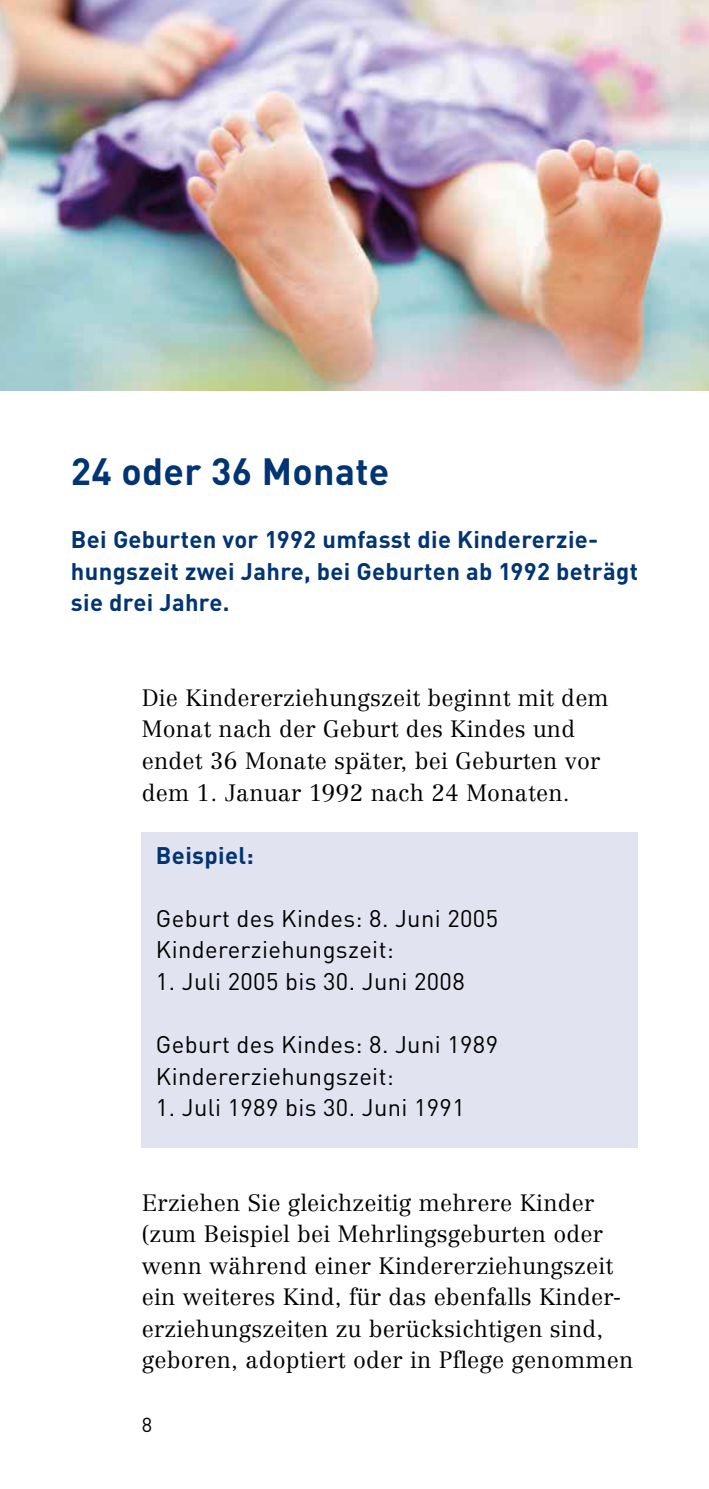
<style>
.page{position:relative;width:709px;height:1489px;background:#fff}
.page>*{position:absolute;margin:0;border:0;box-sizing:border-box;transform-origin:0 0}
.t1{font:700 37.5px "DIN";letter-spacing:.01em;color:#003472}
.t2{font:23.75px "DIN";letter-spacing:.015em;color:#000}
.t3{font:700 23.75px/31.5px "DIN";letter-spacing:.015em;color:#003472}
.t4{font:300 23.25px/31.5px "Centennial";letter-spacing:.01em;color:#000}
.t5{font:20px "DIN";color:#000}
</style>
<div class="page">
<div style="left:142px;top:832px;width:496px;height:315px;background:#e2e3f0"></div>
<img style="left:0;top:0;width:709px;height:390px">
<h2 class="t1" style="left:71px;top:447px;width:320px">24 oder 36 Monate</h2>
<p class="t3" style="left:71px;top:522px;width:568px">Bei Geburten vor 1992 umfasst die Kindererzie&shy;hungszeit zwei Jahre, bei Geburten ab 1992 beträgt sie drei Jahre.</p>
<p class="t4" style="left:142px;top:681px;width:468px">Die Kindererziehungszeit beginnt mit dem Monat nach der Geburt des Kindes und endet 36 Monate später, bei Geburten vor dem 1. Januar 1992 nach 24 Monaten.</p>
<h3 class="t3" style="left:156px;top:838px;width:99px">Beispiel:</h3>
<p class="t2" style="left:156px;top:903px;width:343px">Geburt des Kindes: 8. Juni 2005</p>
<p class="t2" style="left:156px;top:934px;width:239px">Kindererziehungszeit:</p>
<p class="t2" style="left:156px;top:966px;width:310px">1. Juli 2005 bis 30. Juni 2008</p>
<p class="t2" style="left:156px;top:1029px;width:343px">Geburt des Kindes: 8. Juni 1989</p>
<p class="t2" style="left:156px;top:1061px;width:239px">Kindererziehungszeit:</p>
<p class="t2" style="left:156px;top:1092px;width:310px">1. Juli 1989 bis 30. Juni 1991</p>
<p class="t4" style="left:142px;top:1186px;width:493px">Erziehen Sie gleichzeitig mehrere Kinder (zum Beispiel bei Mehrlingsgeburten oder wenn während einer Kindererziehungszeit ein weiteres Kind, für das ebenfalls Kinder&shy;erziehungszeiten zu berücksichtigen sind, geboren, adoptiert oder in Pflege genommen</p>
<p class="t5" style="left:142px;top:1411px;width:12px">8</p>
</div>
